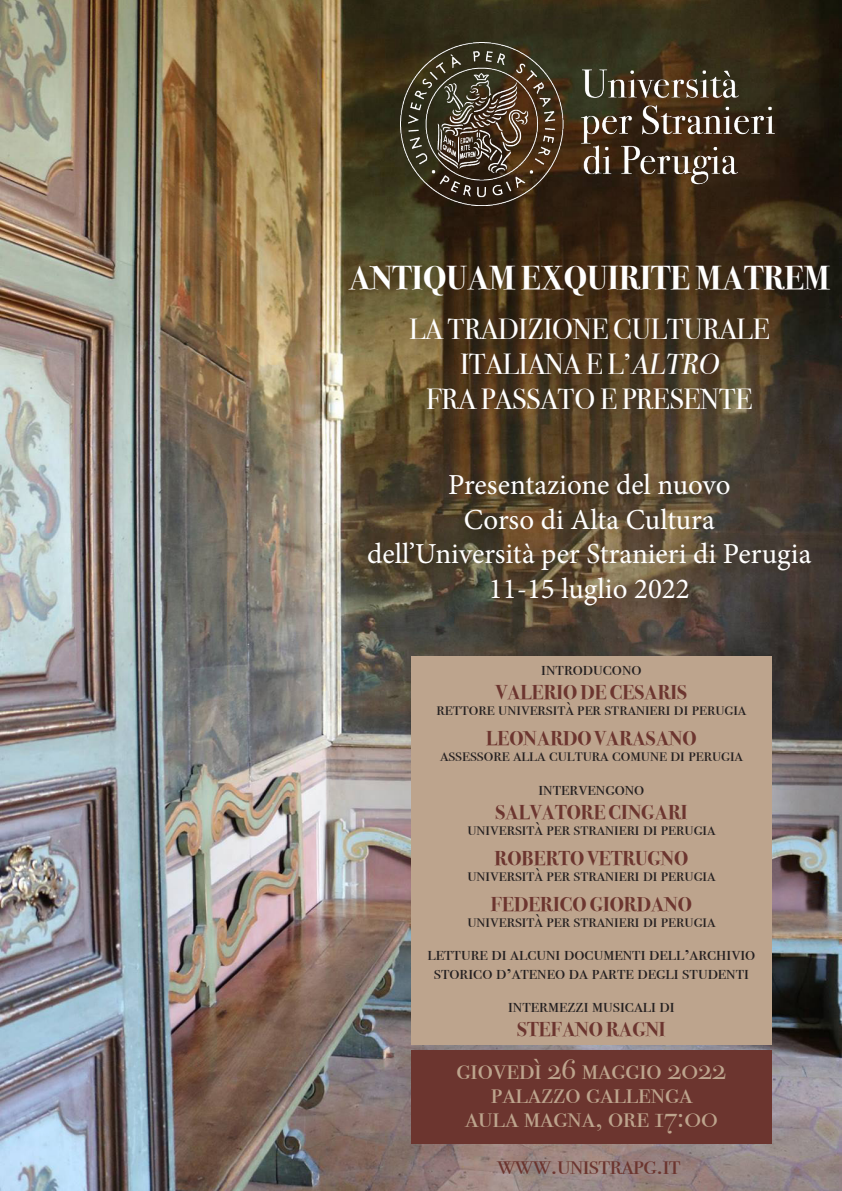
<style>
.page{position:relative;width:842px;height:1191px;background:#fff}
.page>*{position:absolute;margin:0;border:0;box-sizing:border-box;transform-origin:0 0}
.t1{font:700 33px "Bodoni Svty Two OSITCTT";color:#fff}
.t2{font:30px "Bodoni Svty Two SCITCTT";color:#bda48d}
.t3{font:29px "Minion Pro";color:#fff}
.t4{font:29px "Bodoni Svty Two SCITCTT";letter-spacing:-.01em;color:#fff}
.t5{font:28px "Bodoni Svty Two SCITCTT";letter-spacing:-.02em;color:#6c352f}
.t6{font:20px/24px "Bodoni Svty Two SCITCTT";color:#231f20;text-align:center}
.t7{font:700 20px/24px "Bodoni Svty Two OSITCTT";color:#6c352f;text-align:center}
.t8{font:19px "Bodoni Svty Two SCITCTT";color:#231f20}
.s1{font-style:italic}
.s2{font-family:"Bodoni Svty Two SCITCTT";font-weight:400;color:#231f20}
.s3{font-family:"Bodoni Svty Two OSITCTT";font-weight:700;color:#6c352f}
</style>
<div class="page">
<img style="left:0;top:0;width:842px;height:1191px">
<div style="left:411px;top:1050px;width:361px;height:94px;background:#6c352f"></div>
<img style="left:400px;top:43px;width:374px;height:162px">
<div style="left:411px;top:656px;width:361px;height:389px;background:#bda48d"></div>
<p class="t1" style="left:348px;top:258px;width:483px">ANTIQUAM EXQUIRITE MATREM</p>
<p class="t4" style="left:409px;top:312px;width:362px">LA TRADIZIONE CULTURALE</p>
<p class="t4" style="left:460px;top:347px;width:266px">ITALIANA E L’<span class="s1">ALTRO</span></p>
<p class="t4" style="left:426px;top:382px;width:328px">FRA PASSATO E PRESENTE</p>
<p class="t3" style="left:448px;top:465px;width:284px">Presentazione del nuovo</p>
<p class="t3" style="left:464px;top:500px;width:252px">Corso di Alta Cultura</p>
<p class="t3" style="left:367px;top:535px;width:446px">dell’Università per Stranieri di Perugia</p>
<p class="t3" style="left:489px;top:569px;width:202px">11-15 luglio 2022</p>
<p class="t7" style="left:496px;top:656px;width:193px"><span class="s2">introducono<br></span>VALERIO DE CESARIS</p>
<p class="t8" style="left:437px;top:697px;width:311px">rettore università per stranieri di perugia</p>
<p class="t7" style="left:486px;top:726px;width:212px">LEONARDO VARASANO</p>
<p class="t8" style="left:440px;top:743px;width:304px">assessore alla cultura comune di perugia</p>
<p class="t7" style="left:495px;top:776px;width:194px"><span class="s2">intervengono<br></span>SALVATORE CINGARI</p>
<p class="t8" style="left:467px;top:817px;width:249px">università per stranieri di perugia</p>
<p class="t7" style="left:495px;top:846px;width:195px">ROBERTO VETRUGNO</p>
<p class="t8" style="left:467px;top:863px;width:249px">università per stranieri di perugia</p>
<p class="t7" style="left:491px;top:892px;width:202px">FEDERICO GIORDANO</p>
<p class="t8" style="left:467px;top:909px;width:249px">università per stranieri di perugia</p>
<p class="t6" style="left:427px;top:941px;width:329px">letture di alcuni documenti dell’archivio</p>
<p class="t6" style="left:434px;top:960px;width:317px">storico d’ateneo da parte degli studenti</p>
<p class="t6" style="left:508px;top:993px;width:168px">intermezzi musicali di<br><span class="s3">STEFANO RAGNI</span></p>
<p class="t2" style="left:456px;top:1051px;width:271px">giovedì 26 maggio 2022</p>
<p class="t2" style="left:491px;top:1075px;width:203px">palazzo gallenga</p>
<p class="t2" style="left:465px;top:1099px;width:254px">aula magna, ore 17:00</p>
<p class="t5" style="left:497px;top:1147px;width:185px">www.unistrapg.it</p>
</div>
